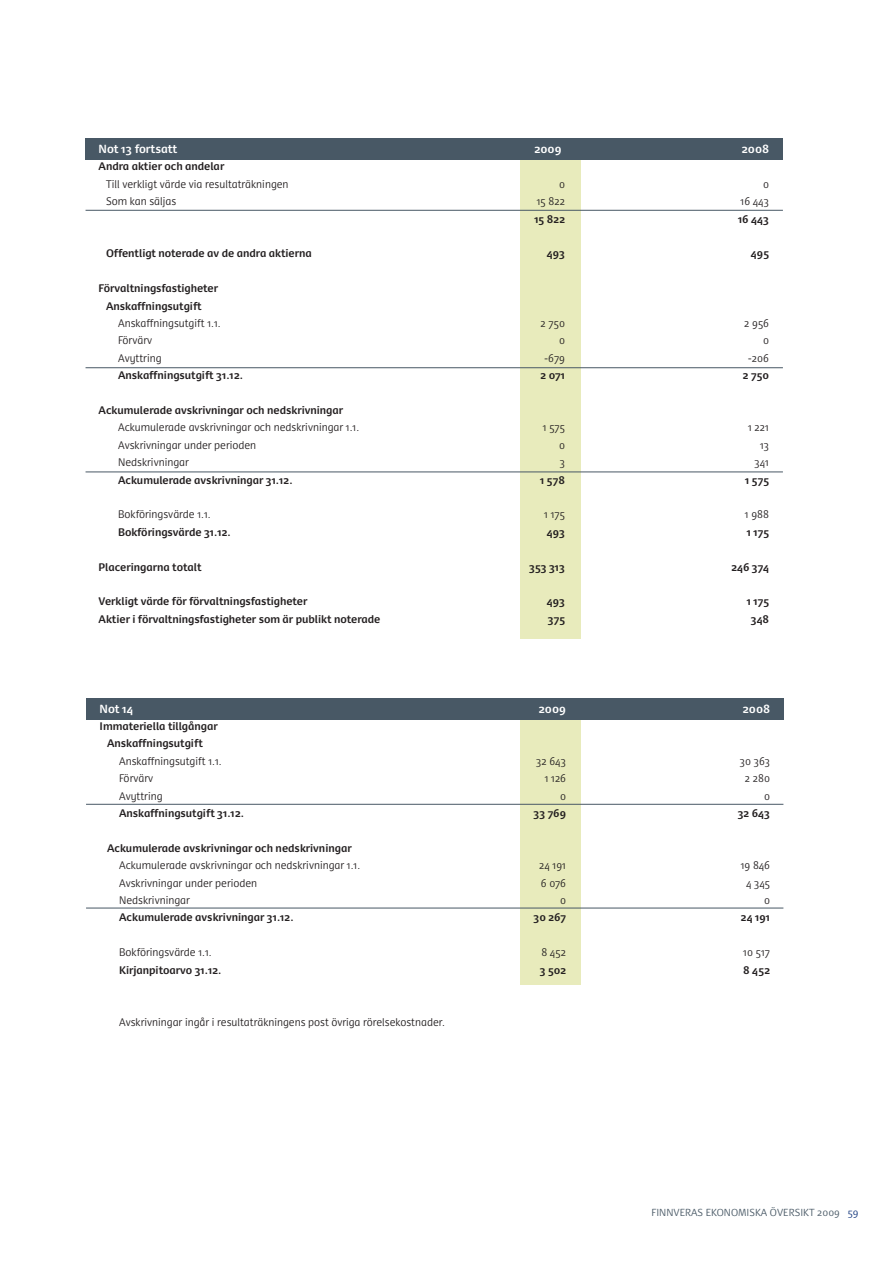
<style>
.page{position:relative;width:893px;height:1263px;background:#fff}
.page>*{position:absolute;margin:0;border:0;box-sizing:border-box;transform-origin:0 0}
.t1{font:700 11.25px "Dancer";color:#fff;scale:.95 1}
.t2{font:700 10.5px/17.4px "Dancer";color:#231f20;scale:.95 1}
.t3{font:300 10.5px "Dancer";color:#231f20;scale:.95 1}
.t4{font:300 9.75px "Dancer";color:#485865}
.s1{color:#14377d}
</style>
<div class="page">
<div style="left:520px;top:155px;width:61px;height:483px;background:#e8ebbc"></div>
<div style="left:85px;top:138px;width:698px;height:22px;background:#485865"></div>
<div style="left:520px;top:715px;width:60px;height:269px;background:#e8ebbc"></div>
<div style="left:86px;top:698px;width:698px;height:21px;background:#485865"></div>
<hr style="left:86px;top:367px;width:697px;height:1px;background:#485865">
<hr style="left:86px;top:471px;width:697px;height:1px;background:#485865">
<hr style="left:86px;top:210px;width:697px;height:1px;background:#485865">
<hr style="left:86px;top:804px;width:697px;height:1px;background:#485865">
<hr style="left:86px;top:908px;width:697px;height:1px;background:#485865">
<p class="t1" style="left:99px;top:144px;width:84px">Not 13 fortsatt</p>
<p class="t1" style="left:534px;top:144px;width:30px">2009</p>
<p class="t1" style="left:742px;top:144px;width:30px">2008</p>
<p class="t2" style="left:99px;top:159px;width:134px">Andra aktier och andelar</p>
<p class="t3" style="left:106px;top:180px;width:194px">Till verkligt värde via resultaträkningen</p>
<p class="t3" style="left:559px;top:180px;width:8px">0</p>
<p class="t3" style="left:763px;top:180px;width:8px">0</p>
<p class="t3" style="left:106px;top:198px;width:75px">Som kan säljas</p>
<p class="t3" style="left:537px;top:198px;width:31px">15 822</p>
<p class="t3" style="left:740px;top:198px;width:32px">16 443</p>
<p class="t2" style="left:534px;top:211px;width:34px">15 822</p>
<p class="t2" style="left:738px;top:211px;width:34px">16 443</p>
<p class="t2" style="left:106px;top:246px;width:218px">Offentligt noterade av de andra aktierna</p>
<p class="t2" style="left:547px;top:246px;width:21px">493</p>
<p class="t2" style="left:751px;top:246px;width:21px">495</p>
<p class="t2" style="left:106px;top:281px;width:119px;text-indent:-8px">Förvaltningsfastigheter<br>Anskaffningsutgift</p>
<p class="t3" style="left:118px;top:319px;width:110px">Anskaffningsutgift 1.1.</p>
<p class="t3" style="left:541px;top:319px;width:27px">2 750</p>
<p class="t3" style="left:744px;top:319px;width:28px">2 956</p>
<p class="t3" style="left:118px;top:337px;width:37px">Förvärv</p>
<p class="t3" style="left:559px;top:337px;width:8px">0</p>
<p class="t3" style="left:763px;top:337px;width:8px">0</p>
<p class="t3" style="left:118px;top:354px;width:47px">Avyttring</p>
<p class="t3" style="left:544px;top:354px;width:24px">-679</p>
<p class="t3" style="left:748px;top:354px;width:24px">-206</p>
<p class="t2" style="left:118px;top:368px;width:133px">Anskaffningsutgift 31.12.</p>
<p class="t2" style="left:540px;top:368px;width:27px">2 071</p>
<p class="t2" style="left:743px;top:368px;width:29px">2 750</p>
<p class="t2" style="left:99px;top:402px;width:259px">Ackumulerade avskrivningar och nedskrivningar</p>
<p class="t3" style="left:118px;top:424px;width:255px">Ackumulerade avskrivningar och nedskrivningar 1.1.</p>
<p class="t3" style="left:543px;top:424px;width:25px">1 575</p>
<p class="t3" style="left:748px;top:424px;width:24px">1 221</p>
<p class="t3" style="left:118px;top:441px;width:147px">Avskrivningar under perioden</p>
<p class="t3" style="left:559px;top:441px;width:8px">0</p>
<p class="t3" style="left:760px;top:441px;width:11px">13</p>
<p class="t3" style="left:118px;top:459px;width:76px">Nedskrivningar</p>
<p class="t3" style="left:560px;top:459px;width:7px">3</p>
<p class="t3" style="left:755px;top:459px;width:17px">341</p>
<p class="t2" style="left:118px;top:472px;width:185px">Ackumulerade avskrivningar 31.12.</p>
<p class="t2" style="left:540px;top:472px;width:28px">1 578</p>
<p class="t2" style="left:745px;top:472px;width:27px">1 575</p>
<p class="t3" style="left:118px;top:511px;width:99px">Bokföringsvärde 1.1.</p>
<p class="t3" style="left:544px;top:511px;width:23px">1 175</p>
<p class="t3" style="left:745px;top:511px;width:27px">1 988</p>
<p class="t2" style="left:118px;top:524px;width:120px">Bokföringsvärde 31.12.</p>
<p class="t2" style="left:547px;top:524px;width:21px">493</p>
<p class="t2" style="left:747px;top:524px;width:25px">1 175</p>
<p class="t2" style="left:99px;top:559px;width:110px">Placeringarna totalt</p>
<p class="t2" style="left:529px;top:559px;width:39px">353 313</p>
<p class="t2" style="left:731px;top:559px;width:41px">246 374</p>
<p class="t2" style="left:99px;top:594px;width:221px">Verkligt värde för förvaltningsfastigheter</p>
<p class="t2" style="left:547px;top:594px;width:21px">493</p>
<p class="t2" style="left:747px;top:594px;width:25px">1 175</p>
<p class="t2" style="left:99px;top:611px;width:298px">Aktier i förvaltningsfastigheter som är publikt noterade</p>
<p class="t2" style="left:548px;top:611px;width:20px">375</p>
<p class="t2" style="left:751px;top:611px;width:21px">348</p>
<p class="t1" style="left:100px;top:704px;width:37px">Not 14</p>
<p class="t1" style="left:539px;top:704px;width:30px">2009</p>
<p class="t1" style="left:743px;top:704px;width:30px">2008</p>
<p class="t2" style="left:107px;top:718px;width:118px;text-indent:-8px">Immateriella tillgångar<br>Anskaffningsutgift</p>
<p class="t3" style="left:119px;top:757px;width:110px">Anskaffningsutgift 1.1.</p>
<p class="t3" style="left:536px;top:757px;width:33px">32 643</p>
<p class="t3" style="left:740px;top:757px;width:33px">30 363</p>
<p class="t3" style="left:119px;top:775px;width:37px">Förvärv</p>
<p class="t3" style="left:545px;top:775px;width:24px">1 126</p>
<p class="t3" style="left:745px;top:775px;width:28px">2 280</p>
<p class="t3" style="left:119px;top:792px;width:47px">Avyttring</p>
<p class="t3" style="left:560px;top:792px;width:8px">0</p>
<p class="t3" style="left:764px;top:792px;width:8px">0</p>
<p class="t2" style="left:119px;top:805px;width:133px">Anskaffningsutgift 31.12.</p>
<p class="t2" style="left:534px;top:805px;width:36px">33 769</p>
<p class="t2" style="left:738px;top:805px;width:36px">32 643</p>
<p class="t2" style="left:107px;top:840px;width:259px">Ackumulerade avskrivningar och nedskrivningar</p>
<p class="t3" style="left:119px;top:862px;width:255px">Ackumulerade avskrivningar och nedskrivningar 1.1.</p>
<p class="t3" style="left:539px;top:862px;width:30px">24 191</p>
<p class="t3" style="left:741px;top:862px;width:32px">19 846</p>
<p class="t3" style="left:119px;top:879px;width:147px">Avskrivningar under perioden</p>
<p class="t3" style="left:541px;top:879px;width:28px">6 076</p>
<p class="t3" style="left:746px;top:879px;width:27px">4 345</p>
<p class="t3" style="left:119px;top:896px;width:76px">Nedskrivningar</p>
<p class="t3" style="left:560px;top:896px;width:8px">0</p>
<p class="t3" style="left:764px;top:896px;width:8px">0</p>
<p class="t2" style="left:119px;top:910px;width:185px">Ackumulerade avskrivningar 31.12.</p>
<p class="t2" style="left:533px;top:910px;width:36px">30 267</p>
<p class="t2" style="left:741px;top:910px;width:32px">24 191</p>
<p class="t3" style="left:119px;top:949px;width:99px">Bokföringsvärde 1.1.</p>
<p class="t3" style="left:541px;top:949px;width:28px">8 452</p>
<p class="t3" style="left:743px;top:949px;width:30px">10 517</p>
<p class="t2" style="left:119px;top:962px;width:109px">Kirjanpitoarvo 31.12.</p>
<p class="t2" style="left:540px;top:962px;width:29px">3 502</p>
<p class="t2" style="left:743px;top:962px;width:30px">8 452</p>
<p class="t3" style="left:119px;top:1018px;width:345px">Avskrivningar ingår i resultaträkningens post övriga rörelsekostnader.</p>
<p class="t4" style="left:651px;top:1209px;width:208px">FINNVERAS EKONOMISKA ÖVERSIKT 2009 <span class="s1">59</span></p>
</div>
